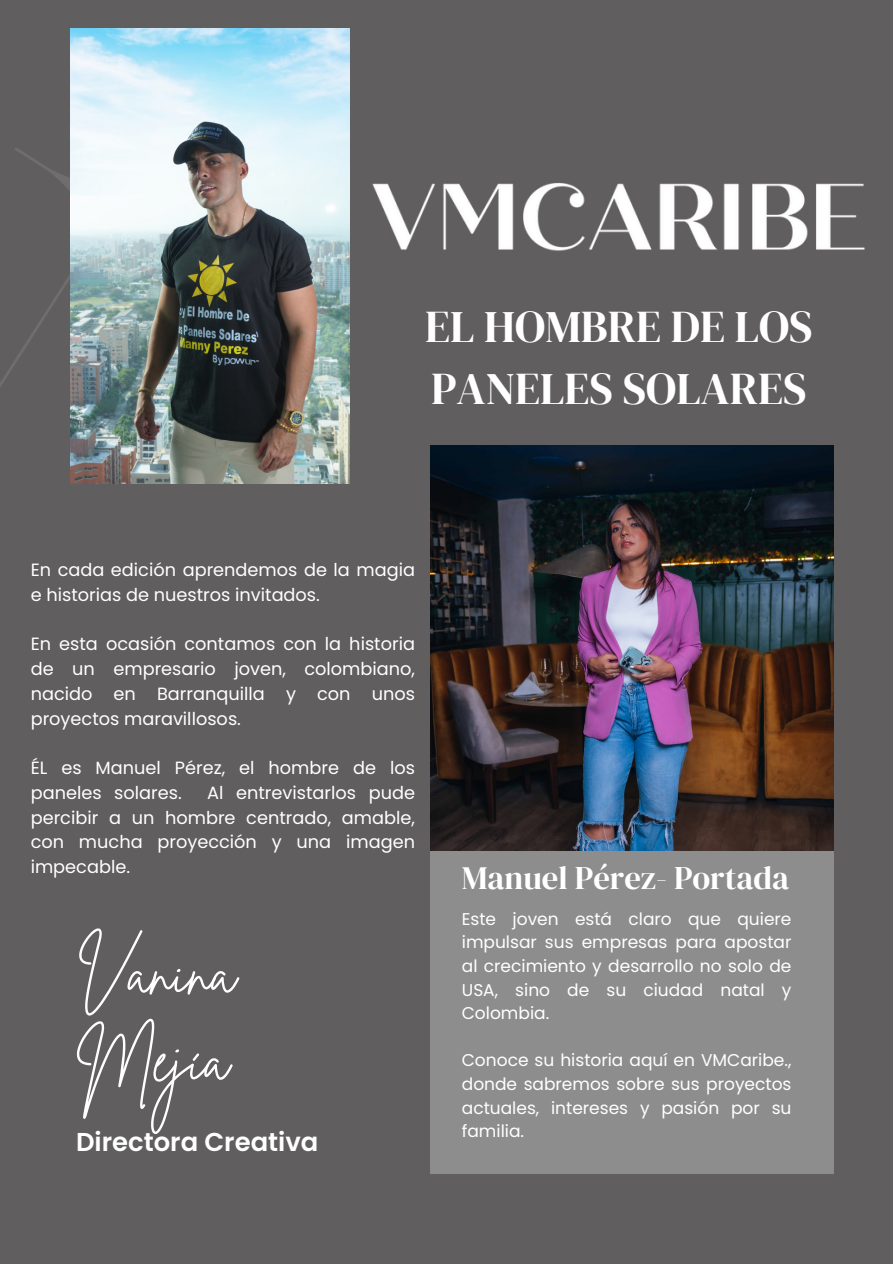
<style>
.page{position:relative;width:893px;height:1264px;background:#fff}
.page>*{position:absolute;margin:0;border:0;box-sizing:border-box;transform-origin:0 0}
.t1{font:62.4px/87.2px "Brittany Signature";color:#fff}
.t2{font:45px/62.1px "DM Serif Display";color:#fff}
.t3{font:32.7px "DM Serif Display";color:#fff}
.t4{font:600 25.8px "Poppins";color:#fff}
.t5{font:17.7px/24.8px "Poppins";color:#fff}
.t6{font:17.1px/23.7px "Poppins";color:#fff;text-align:justify}
</style>
<div class="page">
<div style="left:0;top:0;width:892px;height:1263px;background:#605e5e"></div>
<img style="left:430px;top:446px;width:403px;height:405px">
<svg style="left:0;top:28px;width:304px;height:456px"></svg>
<img style="left:71px;top:29px;width:279px;height:454px">
<div style="left:430px;top:851px;width:403px;height:323px;background:#8d8d8d"></div>
<img style="left:339px;top:130px;width:526px;height:174px">
<h2 class="t2" style="left:425px;top:295px;width:389px">EL HOMBRE DE LOS<br>PANELES SOLARES</h2>
<p class="t5" style="left:31px;top:557px;width:386px">En cada edición aprendemos de la magia e historias de nuestros invitados.</p>
<p class="t5" style="left:31px;top:631px;width:386px;text-align:justify">En esta ocasión contamos con la historia de un empresario joven, colombiano, nacido en Barranquilla y con unos proyectos maravillosos.</p>
<p class="t5" style="left:31px;top:755px;width:386px">ÉL es Manuel Pérez, el hombre de los paneles solares.</p>
<p class="t5" style="left:31px;top:780px;width:386px;text-align:justify;text-indent:176px">Al entrevistarlos pude percibir a un hombre centrado, amable, con mucha proyección y una imagen impecable.</p>
<p class="t1" style="left:76px;top:930px;width:161px">Vanina<br>Mejía</p>
<p class="t4" style="left:76px;top:1123px;width:244px">Directora Creativa</p>
<p class="t3" style="left:462px;top:855px;width:328px">Manuel Pérez- Portada</p>
<h3 class="t6" style="left:462px;top:906px;width:331px">Este joven está claro que quiere impulsar sus empresas para apostar al crecimiento y desarrollo no solo de USA, sino de su ciudad natal y Colombia.</h3>
<p class="t6" style="left:462px;top:1048px;width:331px">Conoce su historia aquí en VMCaribe., donde sabremos sobre sus proyectos actuales, intereses y pasión por su familia.</p>
</div>
